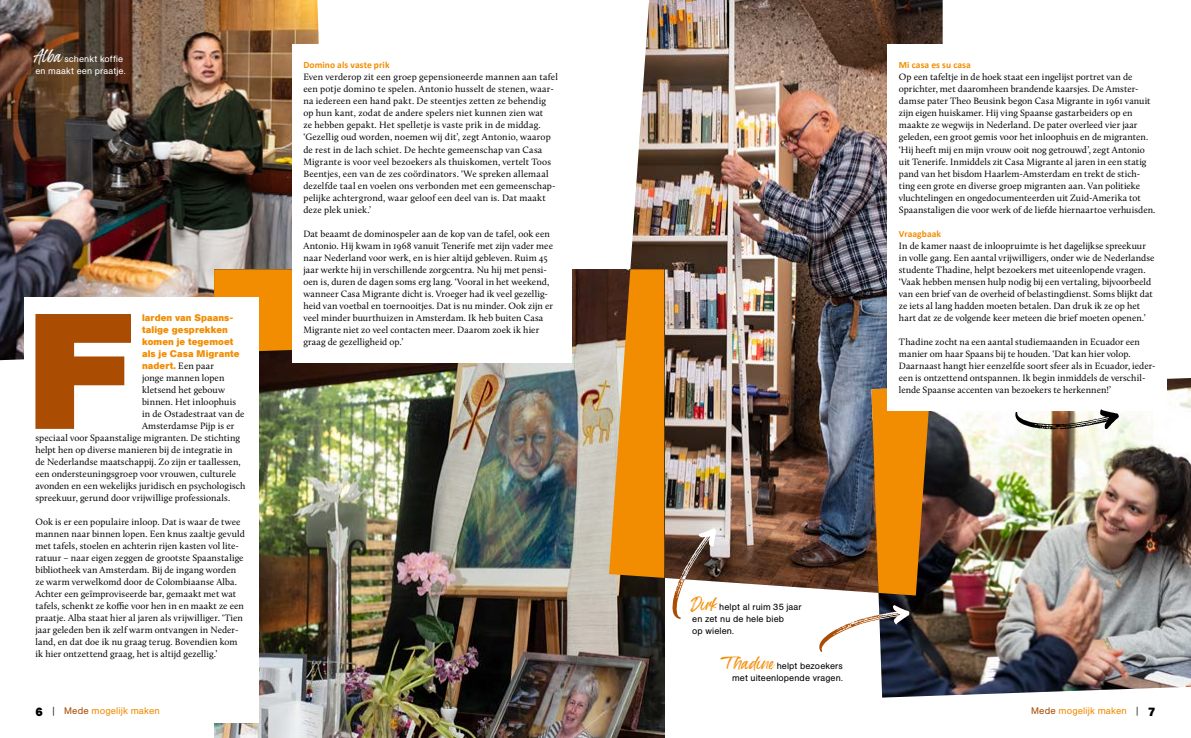
<style>
.page{position:relative;width:1191px;height:738px;background:#fff}
.page>*{position:absolute;margin:0;border:0;box-sizing:border-box;transform-origin:0 0}
.t1{font:900 162.5px "AG Book Std";color:#aa4c02}
.t2{font:9.5px/12px "Calluna";letter-spacing:.005em;color:#000}
.t3{font:700 9.5px/12px "AG Book Std";letter-spacing:.01em;color:#f28c00}
.t4{font:700 9.5px "Calibri";letter-spacing:.01em;color:#f28c00}
.t5{font:9.5px "AG Book Std";letter-spacing:.01em;color:#f28c00}
.t6{font:9px/12px "AG Book Std";letter-spacing:.01em;color:#000;text-align:right}
.t7{font:9px/12px "AG Book Std";letter-spacing:.01em;color:#fff}
.s1{font-family:"Kingston";font-size:18px}
.s2{font-family:"Calluna";font-weight:400;color:#000}
.s3{font-family:"Kingston";font-size:18px;color:#f28c00}
.s4{font-weight:900;font-size:12px;color:#000}
.s5{font-weight:300;color:#000}
.s6{color:#aa4c02}
</style>
<div class="page">
<img style="left:630px;top:0;width:312px;height:595px">
<img style="left:871px;top:377px;width:320px;height:320px">
<svg style="left:871px;top:387px;width:59px;height:208px;background:#cd790a"></svg>
<img style="left:0;top:0;width:319px;height:360px">
<img style="left:214px;top:269px;width:450px;height:468px">
<div style="left:214px;top:269px;width:78px;height:83px;background:#f28c00"></div>
<div style="left:292px;top:45px;width:279px;height:317px;background:#fff"></div>
<div style="left:24px;top:296px;width:235px;height:426px;background:#fff"></div>
<div style="left:887px;top:44px;width:279px;height:366px;background:#fff"></div>
<svg style="left:609px;top:269px;width:55px;height:308px;background:#df8a18"></svg>
<svg style="left:819px;top:604px;width:90px;height:47px"></svg>
<svg style="left:672px;top:528px;width:44px;height:90px"></svg>
<svg style="left:1015px;top:409px;width:103px;height:20px"></svg>
<p class="t7" style="left:35px;top:53px;width:92px"><span class="s1">Alba</span> schenkt koffie en maakt een praatje.</p>
<p class="t3" style="left:142px;top:311px;width:99px">larden van Spaans&shy;talige gesprekken komen je tegemoet als je Casa Migrante nadert. <span class="s2">Een paar</span></p>
<p class="t2" style="left:142px;top:371px;width:84px">jonge mannen lopen</p>
<p class="t2" style="left:142px;top:383px;width:84px">kletsend het gebouw</p>
<p class="t2" style="left:142px;top:395px;width:96px">binnen. Het inloophuis</p>
<p class="t2" style="left:142px;top:407px;width:104px">in de Ostadestraat van de</p>
<p class="t2" style="left:142px;top:419px;width:94px">Amsterdamse Pijp is er</p>
<p class="t2" style="left:35px;top:431px;width:206px">speciaal voor Spaanstalige migranten. De stichting</p>
<p class="t2" style="left:35px;top:443px;width:199px">helpt hen op diverse manieren bij de integratie in</p>
<p class="t2" style="left:35px;top:455px;width:207px">de Nederlandse maatschappij. Zo zijn er taallessen,</p>
<p class="t2" style="left:35px;top:467px;width:202px">een ondersteuningsgroep voor vrouwen, culturele</p>
<p class="t2" style="left:35px;top:479px;width:211px">avonden en een wekelijks juridisch en psychologisch</p>
<p class="t2" style="left:35px;top:491px;width:196px">spreekuur, gerund door vrijwillige professionals.</p>
<p class="t2" style="left:35px;top:515px;width:211px">Ook is er een populaire inloop. Dat is waar de twee mannen naar binnen lopen. Een knus zaaltje gevuld met tafels, stoelen en achterin rijen kasten vol lite&shy;ratuur – naar eigen zeggen de grootste Spaanstalige bibliotheek van Amsterdam. Bij de ingang worden ze warm verwelkomd door de Colombiaanse Alba.<br>Achter een geïmproviseerde bar, gemaakt met wat tafels, schenkt ze koffie voor hen in en maakt ze een praatje. Alba staat hier al jaren als vrijwilliger. ‘Tien jaar geleden ben ik zelf warm ontvangen in Neder&shy;land, en dat doe ik nu graag terug. Bovendien kom ik hier ontzettend graag, het is altijd gezellig.’</p>
<h1 class="t1" style="left:28px;top:275px;width:108px">F</h1>
<p class="t4" style="left:303px;top:59px;width:88px">Domino als vaste prik</p>
<p class="t2" style="left:303px;top:71px;width:256px">Even verderop zit een groep gepensioneerde mannen aan tafel een potje domino te spelen. Antonio husselt de stenen, waar&shy;na iedereen een hand pakt. De steentjes zetten ze behendig op hun kant, zodat de andere spelers niet kunnen zien wat<br>ze hebben gepakt. Het spelletje is vaste prik in de middag. ‘Gezellig oud worden, noemen wij dit’, zegt Antonio, waarop de rest in de lach schiet. De hechte gemeenschap van Casa Migrante is voor veel bezoekers als thuiskomen, vertelt Toos Beentjes, een van de zes coördinators. ‘We spreken allemaal dezelfde taal en voelen ons verbonden met een gemeenschap&shy;pelijke achtergrond, waar geloof een deel van is. Dat maakt deze plek uniek.’</p>
<p class="t2" style="left:303px;top:227px;width:251px">Dat beaamt de dominospeler aan de kop van de tafel, ook een Antonio. Hij kwam in 1968 vanuit Tenerife met zijn vader mee naar Nederland voor werk, en is hier altijd gebleven. Ruim 45 jaar werkte hij in verschillende zorgcentra. Nu hij met pensi&shy;oen is, duren de dagen soms erg lang. ‘Vooral in het weekend, wanneer Casa Migrante dicht is. Vroeger had ik veel gezellig&shy;heid van voetbal en toernooitjes. Dat is nu minder. Ook zijn er veel minder buurthuizen in Amsterdam. Ik heb buiten Casa Migrante niet zo veel contacten meer. Daarom zoek ik hier graag de gezelligheid op.’</p>
<p class="t4" style="left:899px;top:59px;width:73px">Mi casa es su casa</p>
<p class="t2" style="left:899px;top:71px;width:258px">Op een tafeltje in de hoek staat een ingelijst portret van de oprichter, met daaromheen brandende kaarsjes. De Amster&shy;damse pater Theo Beusink begon Casa Migrante in 1961 vanuit zijn eigen huiskamer. Hij ving Spaanse gastarbeiders op en maakte ze wegwijs in Nederland. De pater overleed vier jaar geleden, een groot gemis voor het inloophuis en de migranten. ‘Hij heeft mij en mijn vrouw ooit nog getrouwd’, zegt Antonio uit Tenerife. Inmiddels zit Casa Migrante al jaren in een statig pand van het bisdom Haarlem-Amsterdam en trekt de stich&shy;ting een grote en diverse groep migranten aan. Van politieke vluchtelingen en ongedocumenteerden uit Zuid-Amerika tot Spaanstaligen die voor werk of de liefde hiernaartoe verhuisden.</p>
<p class="t4" style="left:899px;top:227px;width:44px">Vraagbaak</p>
<p class="t2" style="left:899px;top:239px;width:257px">In de kamer naast de inloopruimte is het dagelijkse spreekuur in volle gang. Een aantal vrijwilligers, onder wie de Nederlandse studente Thadine, helpt bezoekers met uiteenlopende vragen. ‘Vaak hebben mensen hulp nodig bij een vertaling, bijvoorbeeld van een brief van de overheid of belastingdienst. Soms blijkt dat ze iets al lang hadden moeten betalen. Dan druk ik ze op het hart dat ze de volgende keer meteen die brief moeten openen.’</p>
<p class="t2" style="left:899px;top:335px;width:258px">Thadine zocht na een aantal studiemaanden in Ecuador een manier om haar Spaans bij te houden. ‘Dat kan hier volop.<br>Daarnaast hangt hier eenzelfde soort sfeer als in Ecuador, ieder&shy;een is ontzettend ontspannen. Ik begin inmiddels de verschil-</p>
<p class="t2" style="left:899px;top:383px;width:214px">lende Spaanse accenten van bezoekers te herkennen!’</p>
<p class="t6" style="left:692px;top:600px;width:111px;text-align:left"><span class="s3">Dirk</span> helpt al ruim 35 jaar en zet nu de hele bieb<br>op wielen.</p>
<p class="t6" style="left:726px;top:659px;width:118px"><span class="s3">Thadine</span> helpt bezoekers met uiteenlopende vragen.</p>
<p class="t5" style="left:35px;top:704px;width:126px"><span class="s4">6</span> <span class="s5">|</span> <span class="s6">Mede</span> mogelijk maken</p>
<p class="t5" style="left:1031px;top:704px;width:126px"><span class="s6">Mede</span> mogelijk maken <span class="s5">|</span> <span class="s4">7</span></p>
</div>
